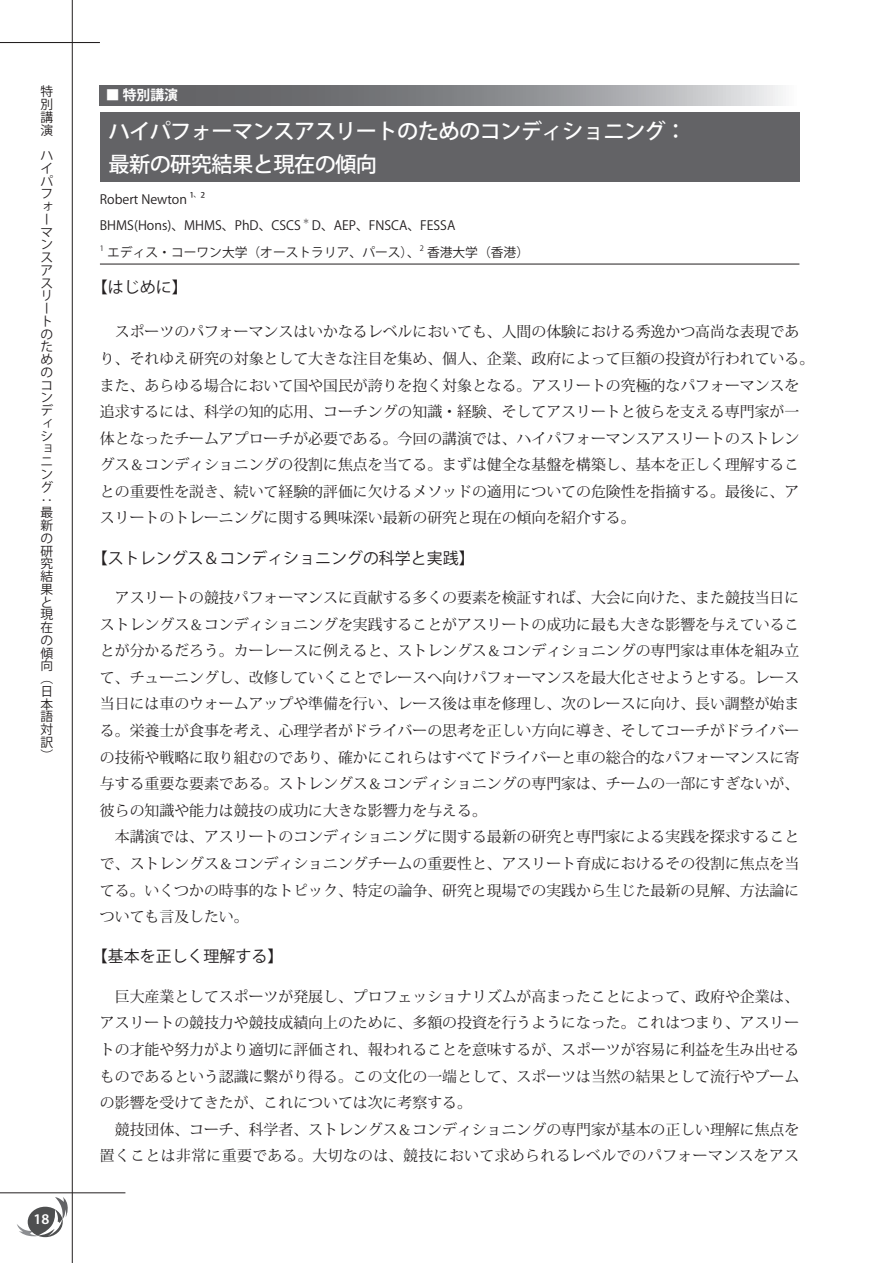
<style>
.page{position:relative;width:893px;height:1263px;background:#fff}
.page>*{position:absolute;margin:0;border:0;box-sizing:border-box;transform-origin:0 0}
.t1{font:500 21.3px/33px "Koz Go Pro";letter-spacing:-.03em;color:#fff}
.t2{font:15.9px "Koz Go Pro";color:#231f20}
.t3{font:14.85px/26.5px "Koz Min Pro";color:#231f20}
.t4{font:600 14.85px "Myriad Pro";color:#fff}
.t5{font:700 13.8px "Koz Go Pro";color:#fff}
.t6{font:12.75px/12.8px "Koz Go Pro";color:#231f20;text-align:justify}
.t7{font:7.5px "Koz Go Pro";color:#231f20}
</style>
<div class="page">
<hr style="left:0;top:42px;width:100px;height:1px;background:#231f20">
<svg style="left:17px;top:1197px;width:51px;height:40px"></svg>
<hr style="left:72px;top:0;width:1px;height:1263px;background:#231f20">
<hr style="left:0;top:1192px;width:125px;height:1px;background:#231f20">
<div style="left:100px;top:113px;width:699px;height:69px;background:#636366"></div>
<svg style="left:100px;top:85px;width:683px;height:20px;background:#8c8d90"></svg>
<hr style="left:100px;top:264px;width:699px;height:1px;background:#231f20">
<p class="t6" style="left:40px;top:86px;width:14px">特別講演</p>
<p class="t6" style="left:40px;top:149px;width:14px;text-align:left">ハイパフォーマンスアスリートのためのコンディショニング：最新の研究結果と現在の傾向（日本語対訳）</p>
<p class="t4" style="left:33px;top:1210px;width:17px">18</p>
<p class="t5" style="left:106px;top:86px;width:74px">■ 特別講演</p>
<h1 class="t1" style="left:108px;top:116px;width:580px">ハイパフォーマンスアスリートのためのコンディショニング：最新の研究結果と現在の傾向</h1>
<p class="t6" style="left:100px;top:186px;width:202px;line-height:26.5px;text-align:center">2<br>BHMS(Hons)、MHMS、PhD、CSCS</p>
<p class="t6" style="left:100px;top:193px;width:95px">Robert Newton 1</p>
<p class="t7" style="left:193px;top:190px;width:9px">、</p>
<p class="t7" style="left:303px;top:216px;width:9px">＊</p>
<p class="t6" style="left:312px;top:219px;width:145px">D、AEP、FNSCA、FESSA</p>
<p class="t7" style="left:100px;top:243px;width:6px">1</p>
<p class="t6" style="left:107px;top:246px;width:314px">エディス・コーワン大学（オーストラリア、パース）、</p>
<p class="t7" style="left:420px;top:243px;width:6px">2</p>
<p class="t6" style="left:427px;top:246px;width:104px">香港大学（香港）</p>
<p class="t2" style="left:92px;top:277px;width:97px">【はじめに】</p>
<p class="t3" style="left:100px;top:318px;width:716px">　スポーツのパフォーマンスはいかなるレベルにおいても、人間の体験における秀逸かつ高尚な表現であり、それゆえ研究の対象として大きな注目を集め、個人、企業、政府によって巨額の投資が行われている。また、あらゆる場合において国や国民が誇りを抱く対象となる。アスリートの究極的なパフォーマンスを追求するには、科学の知的応用、コーチングの知識・経験、そしてアスリートと彼らを支える専門家が一体となったチームアプローチが必要である。今回の講演では、ハイパフォーマンスアスリートのストレングス＆コンディショニングの役割に焦点を当てる。まずは健全な基盤を構築し、基本を正しく理解することの重要性を説き、続いて経験的評価に欠けるメソッドの適用についての危険性を指摘する。最後に、アスリートのトレーニングに関する興味深い最新の研究と現在の傾向を紹介する。</p>
<p class="t2" style="left:92px;top:547px;width:384px">【ストレングス＆コンディショニングの科学と実践】</p>
<p class="t3" style="left:100px;top:584px;width:701px">　アスリートの競技パフォーマンスに貢献する多くの要素を検証すれば、大会に向けた、また競技当日にストレングス＆コンディショニングを実践することがアスリートの成功に最も大きな影響を与えていることが分かるだろう。カーレースに例えると、ストレングス＆コンディショニングの専門家は車体を組み立て、チューニングし、改修していくことでレースへ向けパフォーマンスを最大化させようとする。レース当日には車のウォームアップや準備を行い、レース後は車を修理し、次のレースに向け、長い調整が始まる。栄養士が食事を考え、心理学者がドライバーの思考を正しい方向に導き、そしてコーチがドライバーの技術や戦略に取り組むのであり、確かにこれらはすべてドライバーと車の総合的なパフォーマンスに寄与する重要な要素である。ストレングス＆コンディショニングの専門家は、チームの一部にすぎないが、彼らの知識や能力は競技の成功に大きな影響力を与える。<br>　本講演では、アスリートのコンディショニングに関する最新の研究と専門家による実践を探求することで、ストレングス＆コンディショニングチームの重要性と、アスリート育成におけるその役割に焦点を当てる。いくつかの時事的なトピック、特定の論争、研究と現場での実践から生じた最新の見解、方法論についても言及したい。</p>
<p class="t2" style="left:92px;top:946px;width:193px">【基本を正しく理解する】</p>
<p class="t3" style="left:100px;top:982px;width:701px">　巨大産業としてスポーツが発展し、プロフェッショナリズムが高まったことによって、政府や企業は、アスリートの競技力や競技成績向上のために、多額の投資を行うようになった。これはつまり、アスリートの才能や努力がより適切に評価され、報われることを意味するが、スポーツが容易に利益を生み出せるものであるという認識に繫がり得る。この文化の一端として、スポーツは当然の結果として流行やブームの影響を受けてきたが、これについては次に考察する。<br>　競技団体、コーチ、科学者、ストレングス＆コンディショニングの専門家が基本の正しい理解に焦点を置くことは非常に重要である。大切なのは、競技において求められるレベルでのパフォーマンスをアス</p>
</div>
